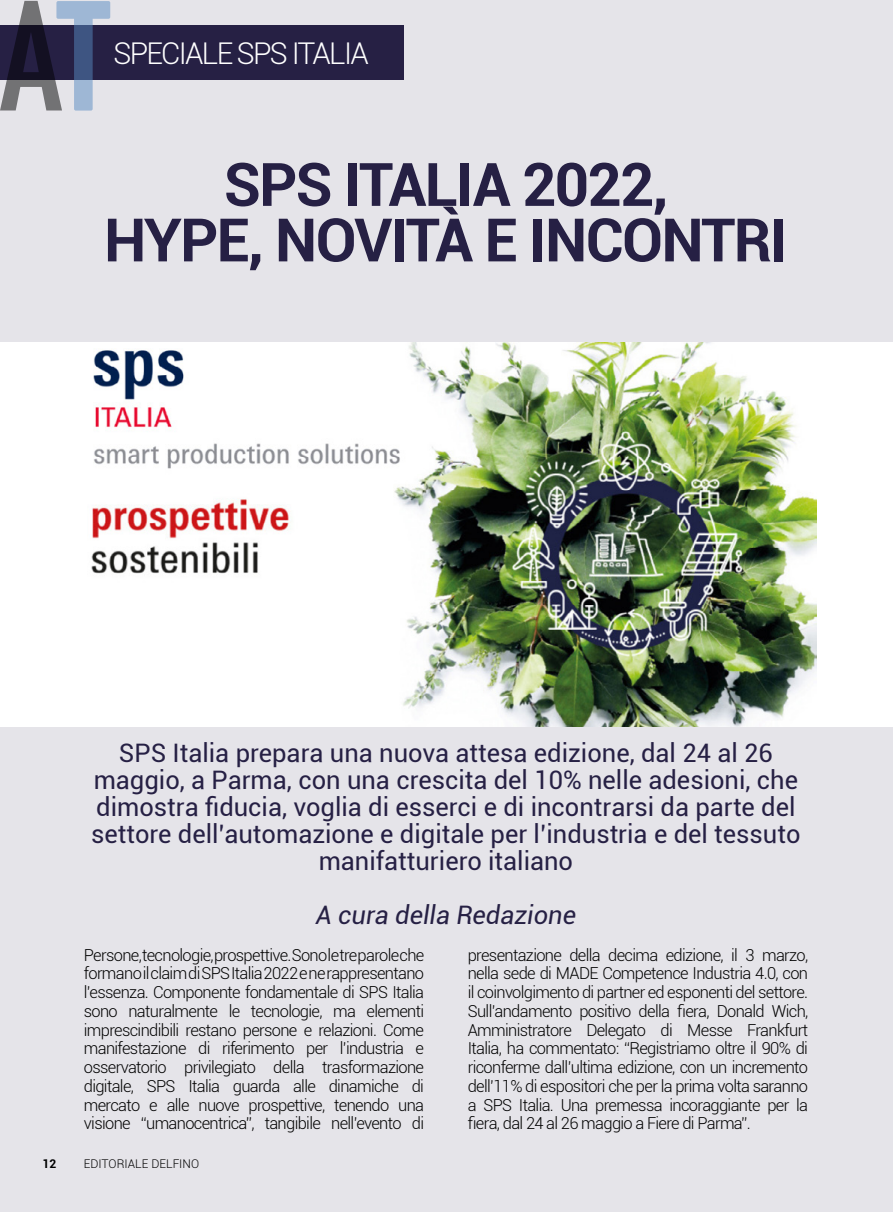
<style>
.page{position:relative;width:893px;height:1212px;background:#e5e4e9}
.page>*{position:absolute;margin:0;border:0;box-sizing:border-box;transform-origin:0 0}
.t1{font:700 60px/55.5px "Roboto";letter-spacing:-.03em;color:#262044;text-align:center}
.t2{font:300 30px "Roboto";letter-spacing:-.06em;color:#fff}
.t3{font:25.5px/27px "Roboto";color:#262044;text-align:center}
.t4{font:italic 25.5px "Roboto";color:#262044}
.t5{font:300 16.5px/18.8px "Roboto";letter-spacing:-.04em;color:#000;text-align:justify}
.t6{font:300 12px "Roboto";color:#000}
.t7{font:700 12px "Roboto";color:#000}
</style>
<div class="page">
<div style="left:0;top:342px;width:893px;height:385px;background:#fff"></div>
<img style="left:91px;top:343px;width:726px;height:384px">
<div style="left:0;top:26px;width:404px;height:54px;background:#262044"></div>
<svg style="left:0;top:1px;width:110px;height:110px"></svg>
<h2 class="t2" style="left:113px;top:37px;width:257px">SPECIALE SPS ITALIA</h2>
<h1 class="t1" style="left:104px;top:158px;width:685px">SPS ITALIA 2022,<br>HYPE, NOVITÀ E INCONTRI</h1>
<p class="t3" style="left:91px;top:740px;width:711px">SPS Italia prepara una nuova attesa edizione, dal 24 al 26 maggio, a Parma, con una crescita del 10% nelle adesioni, che dimostra fiducia, voglia di esserci e di incontrarsi da parte del settore dell’automazione e digitale per l’industria e del tessuto manifatturiero italiano</p>
<h3 class="t4" style="left:316px;top:900px;width:262px">A cura della Redazione</h3>
<p class="t5" style="left:84px;top:946px;width:342px">Persone, tecnologie, prospettive. Sono le tre parole che formano il claim di SPS Italia 2022 e ne rappresentano l’essenza. Componente fondamentale di SPS Italia sono naturalmente le tecnologie, ma elementi imprescindibili restano persone e relazioni. Come manifestazione di riferimento per l’industria e osservatorio privilegiato della trasformazione digitale, SPS Italia guarda alle dinamiche di mercato e alle nuove prospettive, tenendo una visione “umanocentrica”, tangibile nell’evento di</p>
<p class="t5" style="left:468px;top:946px;width:342px">presentazione della decima edizione, il 3 marzo, nella sede di MADE Competence Industria 4.0, con il coinvolgimento di partner ed esponenti del settore.<br>Sull’andamento positivo della fiera, Donald Wich, Amministratore Delegato di Messe Frankfurt Italia, ha commentato: “Registriamo oltre il 90% di riconferme dall’ultima edizione, con un incremento dell’11% di espositori che per la prima volta saranno a SPS Italia. Una premessa incoraggiante per la fiera, dal 24 al 26 maggio a Fiere di Parma”.</p>
<p class="t7" style="left:43px;top:1157px;width:15px">12</p>
<p class="t6" style="left:84px;top:1157px;width:117px">EDITORIALE DELFINO</p>
</div>
